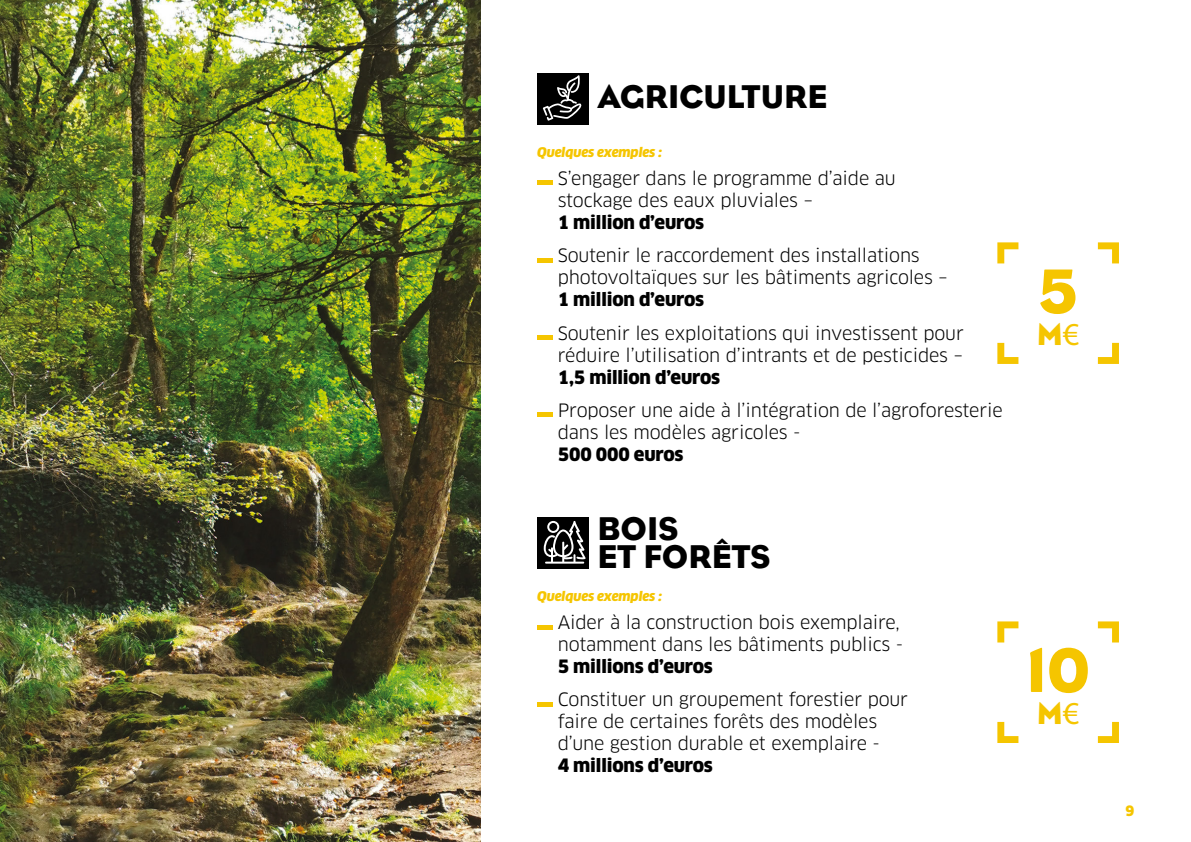
<style>
.page{position:relative;width:1191px;height:842px;background:#fff}
.page>*{position:absolute;margin:0;border:0;box-sizing:border-box;transform-origin:0 0}
.t1{font:64px "Eagle";color:#f5c500}
.t2{font:33.6px/28.8px "Eagle";color:#000}
.t3{font:32px "Eagle";color:#f5c500}
.t4{font:18px/22px "Clan Pro";letter-spacing:-.01em;color:#000}
.t5{font:900 18px "Clan Pro";letter-spacing:-.01em;color:#000}
.t6{font:900 14px "Clan Pro";color:#f5c500}
.t7{font:italic 900 13px "Clan Pro";letter-spacing:-.01em;color:#f5c500}
.s1{font-family:"Myriad Pro"}
</style>
<div class="page">
<img style="left:0;top:0;width:480px;height:842px">
<hr style="left:537px;top:181px;width:15px;height:4px;background:#f5c500">
<hr style="left:537px;top:258px;width:15px;height:4px;background:#f5c500">
<div style="left:537px;top:335px;width:15px;height:5px;background:#f5c500"></div>
<hr style="left:537px;top:413px;width:15px;height:4px;background:#f5c500">
<hr style="left:537px;top:625px;width:15px;height:4px;background:#f5c500">
<hr style="left:537px;top:702px;width:15px;height:4px;background:#f5c500">
<svg style="left:1097px;top:242px;width:22px;height:21px"></svg>
<svg style="left:997px;top:242px;width:21px;height:21px"></svg>
<svg style="left:997px;top:343px;width:21px;height:21px"></svg>
<svg style="left:1097px;top:343px;width:22px;height:21px"></svg>
<svg style="left:1097px;top:621px;width:22px;height:21px"></svg>
<svg style="left:997px;top:621px;width:21px;height:21px"></svg>
<svg style="left:997px;top:722px;width:21px;height:21px"></svg>
<svg style="left:1097px;top:722px;width:22px;height:21px"></svg>
<div style="left:537px;top:73px;width:52px;height:51px;background:#000"></div>
<svg style="left:543px;top:75px;width:38px;height:46px"></svg>
<div style="left:537px;top:517px;width:52px;height:52px;background:#000"></div>
<svg style="left:544px;top:521px;width:41px;height:43px"></svg>
<h2 class="t2" style="left:597px;top:82px;width:231px">AGRICULTURE</h2>
<p class="t7" style="left:537px;top:145px;width:126px">Quelques exemples :</p>
<p class="t4" style="left:558px;top:167px;width:339px">S’engager dans le programme d’aide au stockage des eaux pluviales –</p>
<p class="t5" style="left:558px;top:211px;width:148px">1 million d’euros</p>
<p class="t4" style="left:558px;top:245px;width:392px">Soutenir le raccordement des installations photovoltaïques sur les bâtiments agricoles –</p>
<p class="t5" style="left:558px;top:289px;width:148px">1 million d’euros</p>
<p class="t4" style="left:558px;top:322px;width:407px">Soutenir les exploitations qui investissent pour réduire l’utilisation d’intrants et de pesticides –</p>
<p class="t5" style="left:558px;top:366px;width:164px">1,5 million d’euros</p>
<p class="t4" style="left:558px;top:399px;width:446px">Proposer une aide à l’intégration de l’agroforesterie dans les modèles agricoles -</p>
<p class="t5" style="left:558px;top:443px;width:127px">500 000 euros</p>
<h2 class="t2" style="left:597px;top:514px;width:175px">BOIS<br>ET FORÊTS</h2>
<p class="t7" style="left:537px;top:589px;width:126px">Quelques exemples :</p>
<p class="t4" style="left:558px;top:611px;width:347px">Aider à la construction bois exemplaire, notamment dans les bâtiments publics -</p>
<p class="t5" style="left:558px;top:656px;width:157px">5 millions d’euros</p>
<p class="t4" style="left:558px;top:689px;width:352px">Constituer un groupement forestier pour faire de certaines forêts des modèles d’une gestion durable et exemplaire -</p>
<p class="t5" style="left:558px;top:755px;width:157px">4 millions d’euros</p>
<h1 class="t1" style="left:1039px;top:255px;width:39px">5</h1>
<h3 class="t3" style="left:1036px;top:316px;width:44px">M<span class="s1">€</span></h3>
<h1 class="t1" style="left:1026px;top:634px;width:65px">10</h1>
<h3 class="t3" style="left:1036px;top:695px;width:44px">M<span class="s1">€</span></h3>
<p class="t6" style="left:1125px;top:803px;width:10px">9</p>
</div>
